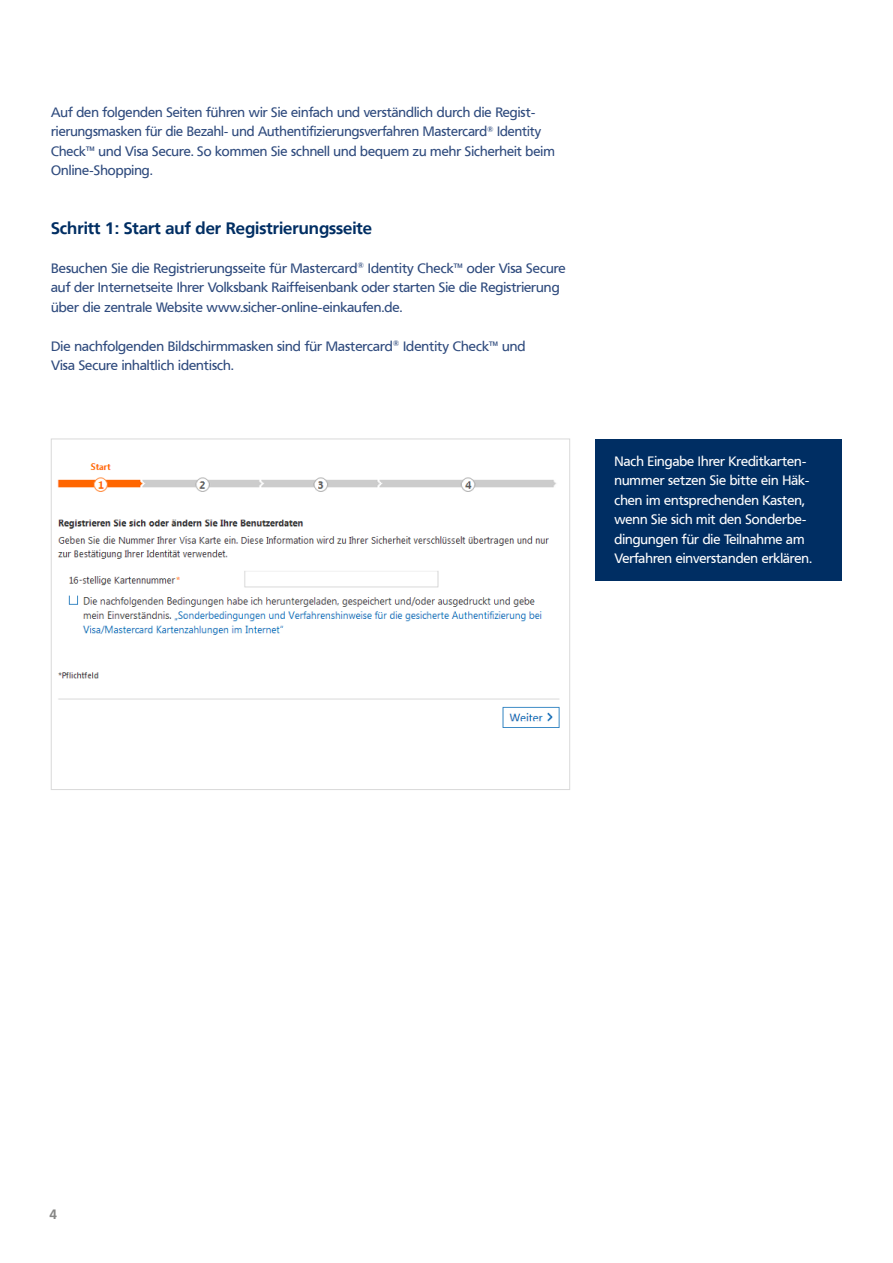
<style>
.page{position:relative;width:893px;height:1263px;background:#fff}
.page>*{position:absolute;margin:0;border:0;box-sizing:border-box;transform-origin:0 0}
.t1{font:700 16.5px "Frutiger VR";color:#002e63}
.t2{font:13.5px/19.5px "Frutiger VR";color:#2e4a7d}
.t3{font:13.5px/19.5px "Frutiger VR";color:#fff}
.t4{font:700 13.5px "Frutiger VR";color:#878786}
</style>
<div class="page">
<img style="left:57px;top:463px;width:503px;height:265px">
<div style="left:595px;top:439px;width:247px;height:141px;background:#002e63"></div>
<p class="t2" style="left:51px;top:103px;width:505px">Auf den folgenden Seiten führen wir Sie einfach und verständlich durch die Regist&shy;rierungsmasken für die Bezahl- und Authentifizierungsverfahren Mastercard<sup>®</sup> Identity Check™ und Visa Secure. So kommen Sie schnell und bequem zu mehr Sicherheit beim Online-Shopping.</p>
<p class="t1" style="left:51px;top:218px;width:322px">Schritt 1: Start auf der Registrierungsseite</p>
<p class="t2" style="left:51px;top:259px;width:516px">Besuchen Sie die Registrierungsseite für Mastercard<sup>®</sup> Identity Check™ oder Visa Secure auf der Internetseite Ihrer Volksbank Raiffeisenbank oder starten Sie die Registrierung über die zentrale Website www.sicher-online-einkaufen.de.</p>
<p class="t2" style="left:51px;top:337px;width:476px">Die nachfolgenden Bildschirmmasken sind für Mastercard<sup>®</sup> Identity Check™ und<br>Visa Secure inhaltlich identisch.</p>
<p class="t3" style="left:614px;top:452px;width:199px">Nach Eingabe Ihrer Kreditkarten&shy;nummer setzen Sie bitte ein Häk&shy;chen im entsprechenden Kasten, wenn Sie sich mit den Sonderbe&shy;dingungen für die Teilnahme am<br>Verfahren einverstanden erklären.</p>
<p class="t4" style="left:50px;top:1206px;width:9px">4</p>
</div>
